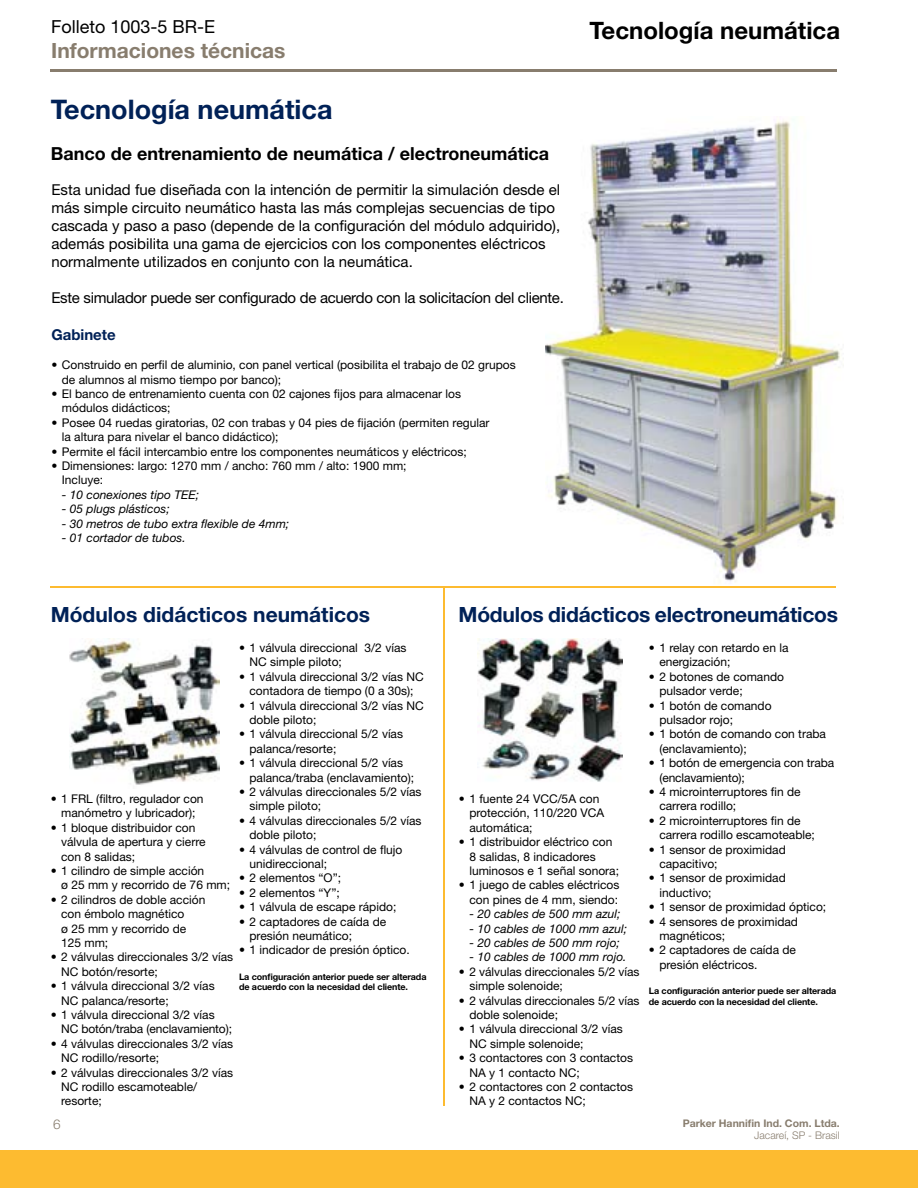
<style>
.page{position:relative;width:918px;height:1188px;background:#fff}
.page>*{position:absolute;margin:0;border:0;box-sizing:border-box;transform-origin:0 0}
.t1{font:700 27px "Helvetica Neue LT Std";color:#002157}
.t2{font:700 24px "Helvetica Neue LT Std";color:#000}
.t3{font:700 21px "Helvetica Neue LT Std";letter-spacing:-.01em;color:#002157}
.t4{font:700 21px "Helvetica Neue LT Std";color:#887d6e}
.t5{font:700 18px "Helvetica Neue LT Std";color:#000}
.t6{font:18px "Helvetica Neue LT Std";color:#000}
.t7{font:15px/18px "Helvetica Neue LT Std";color:#000}
.t8{font:15px "Helvetica Neue LT Std";letter-spacing:-.02em;color:#000}
.t9{font:700 15px "Helvetica Neue LT Std";color:#002157}
.t10{font:300 13.5px "Helvetica Neue LT Std";color:#887d6e}
.t11{font:12px/14.4px "Helvetica Neue LT Std";color:#000}
.t12{font:italic 12px "Helvetica Neue LT Std";color:#000}
.t13{font:700 10.5px/12px "Helvetica Neue LT Std";color:#887d6e;text-align:right}
.t14{font:700 9px/10.8px "Helvetica Neue LT Std";letter-spacing:-.01em;color:#000}
.s1{font-weight:300}
</style>
<div class="page">
<div style="left:0;top:1150px;width:918px;height:38px;background:#fdbb30"></div>
<hr style="left:50px;top:69px;width:787px;height:3px;background:#887d6e">
<img style="left:545px;top:119px;width:299px;height:463px">
<hr style="left:443px;top:588px;width:2px;height:518px;background:#fdbb30">
<hr style="left:51px;top:586px;width:785px;height:1px;background:#fdbb30">
<img style="left:69px;top:639px;width:150px;height:146px">
<img style="left:478px;top:639px;width:144px;height:143px">
<p class="t6" style="left:51px;top:16px;width:166px">Folleto 1003-5 BR-E</p>
<p class="t4" style="left:51px;top:37px;width:236px">Informaciones técnicas</p>
<p class="t1" style="left:51px;top:92px;width:283px">Tecnología neumática</p>
<p class="t5" style="left:51px;top:142px;width:500px">Banco de entrenamiento de neumática / electroneumática</p>
<p class="t7" style="left:51px;top:180px;width:510px">Esta unidad fue diseñada con la intención de permitir la simulación desde el más simple circuito neumático hasta las más complejas secuencias de tipo cascada y paso a paso (depende de la configuración del módulo adquirido), además posibilita una gama de ejercicios con los componentes eléctricos normalmente utilizados en conjunto con la neumática.</p>
<p class="t8" style="left:51px;top:288px;width:514px">Este simulador puede ser configurado de acuerdo con la solicitacíon del cliente.</p>
<p class="t9" style="left:51px;top:326px;width:66px">Gabinete</p>
<p class="t11" style="left:62px;top:358px;width:455px;text-indent:-10px">• Construido en perfil de aluminio, con panel vertical (posibilita el trabajo de 02 grupos de alumnos al mismo tiempo por banco);</p>
<p class="t11" style="left:62px;top:386px;width:401px;text-indent:-10px">• El banco de entrenamiento cuenta con 02 cajones fijos para almacenar los módulos didácticos;</p>
<p class="t11" style="left:62px;top:415px;width:429px;text-indent:-10px">• Posee 04 ruedas giratorias, 02 con trabas y 04 pies de fijación (permiten regular la altura para nivelar el banco didáctico);</p>
<p class="t11" style="left:51px;top:444px;width:417px">• Permite el fácil intercambio entre los componentes neumáticos y eléctricos;</p>
<p class="t11" style="left:62px;top:458px;width:346px;text-indent:-10px">• Dimensiones: largo: 1270 mm / ancho: 760 mm / alto: 1900 mm;<br>Incluye:</p>
<p class="t12" style="left:62px;top:487px;width:139px">- 10 conexiones tipo TEE;</p>
<p class="t12" style="left:62px;top:502px;width:109px">- 05 plugs plásticos;</p>
<p class="t12" style="left:62px;top:516px;width:229px">- 30 metros de tubo extra flexible de 4mm;</p>
<p class="t12" style="left:62px;top:531px;width:125px">- 01 cortador de tubos.</p>
<p class="t2" style="left:590px;top:16px;width:252px">Tecnología neumática</p>
<p class="t3" style="left:51px;top:602px;width:321px">Módulos didácticos neumáticos</p>
<p class="t3" style="left:459px;top:602px;width:381px">Módulos didácticos electroneumáticos</p>
<p class="t11" style="left:250px;top:640px;width:158px;text-indent:-10px">• 1 válvula direccional 3/2 vías<br>NC simple piloto;</p>
<p class="t11" style="left:239px;top:669px;width:186px;text-align:center">• 1 válvula direccional 3/2 vías NC contadora de tiempo (0 a 30s);</p>
<p class="t11" style="left:250px;top:698px;width:176px;text-indent:-10px">• 1 válvula direccional 3/2 vías NC doble piloto;</p>
<p class="t11" style="left:250px;top:727px;width:155px;text-indent:-10px">• 1 válvula direccional 5/2 vías palanca/resorte;</p>
<p class="t11" style="left:250px;top:756px;width:166px;text-indent:-10px">• 1 válvula direccional 5/2 vías palanca/traba (enclavamiento);</p>
<p class="t11" style="left:250px;top:784px;width:174px;text-indent:-10px">• 2 válvulas direccionales 5/2 vías simple piloto;</p>
<p class="t11" style="left:250px;top:813px;width:174px;text-indent:-10px">• 4 válvulas direccionales 5/2 vías doble piloto;</p>
<p class="t11" style="left:250px;top:842px;width:154px;text-indent:-10px">• 4 válvulas de control de flujo unidireccional;</p>
<p class="t11" style="left:239px;top:871px;width:104px">• 2 elementos “O”;</p>
<p class="t11" style="left:239px;top:885px;width:102px">• 2 elementos “Y”;</p>
<p class="t11" style="left:239px;top:900px;width:159px">• 1 válvula de escape rápido;</p>
<p class="t11" style="left:250px;top:914px;width:138px;text-indent:-10px">• 2 captadores de caída de presión neumático;</p>
<p class="t11" style="left:239px;top:943px;width:172px">• 1 indicador de presión óptico.</p>
<p class="t14" style="left:239px;top:971px;width:189px">La configuración anterior puede ser alterada de acuerdo con la necesidad del cliente.</p>
<p class="t11" style="left:51px;top:791px;width:154px;text-align:center">• 1 FRL (filtro, regulador con manómetro y lubricador);</p>
<p class="t11" style="left:61px;top:820px;width:146px;text-indent:-10px">• 1 bloque distribuidor con válvula de apertura y cierre con 8 salidas;</p>
<p class="t11" style="left:61px;top:863px;width:170px;text-indent:-10px">• 1 cilindro de simple acción<br>ø 25 mm y recorrido de 76 mm;</p>
<p class="t11" style="left:61px;top:892px;width:146px;text-indent:-10px">• 2 cilindros de doble acción con émbolo magnético<br>ø 25 mm y recorrido de<br>125 mm;</p>
<p class="t11" style="left:61px;top:950px;width:174px;text-indent:-10px">• 2 válvulas direccionales 3/2 vías<br>NC botón/resorte;</p>
<p class="t11" style="left:61px;top:979px;width:155px;text-indent:-10px">• 1 válvula direccional 3/2 vías<br>NC palanca/resorte;</p>
<p class="t11" style="left:61px;top:1007px;width:172px;text-indent:-10px">• 1 válvula direccional 3/2 vías<br>NC botón/traba (enclavamiento);</p>
<p class="t11" style="left:61px;top:1036px;width:174px;text-indent:-10px">• 4 válvulas direccionales 3/2 vías<br>NC rodillo/resorte;</p>
<p class="t11" style="left:61px;top:1065px;width:174px;text-indent:-10px">• 2 válvulas direccionales 3/2 vías<br>NC rodillo escamoteable/ resorte;</p>
<p class="t11" style="left:469px;top:791px;width:136px;text-indent:-10px">• 1 fuente 24 VCC/5A con protección, 110/220 VCA automática;</p>
<p class="t11" style="left:469px;top:835px;width:151px;text-indent:-10px">• 1 distribuidor eléctrico con<br>8 salidas, 8 indicadores luminosos e 1 señal sonora;</p>
<p class="t11" style="left:459px;top:878px;width:162px;text-align:right">• 1 juego de cables eléctricos con pines de 4 mm, siendo:</p>
<p class="t12" style="left:469px;top:907px;width:152px">- 20 cables de 500 mm azul;</p>
<p class="t12" style="left:469px;top:921px;width:159px">- 10 cables de 1000 mm azul;</p>
<p class="t12" style="left:469px;top:935px;width:152px">- 20 cables de 500 mm rojo;</p>
<p class="t12" style="left:469px;top:950px;width:159px">- 10 cables de 1000 mm rojo.</p>
<p class="t11" style="left:469px;top:964px;width:172px;text-indent:-10px">• 2 válvulas direccionales 5/2 vías simple solenoide;</p>
<p class="t11" style="left:469px;top:993px;width:172px;text-indent:-10px">• 2 válvulas direccionales 5/2 vías doble solenoide;</p>
<p class="t11" style="left:469px;top:1022px;width:155px;text-indent:-10px">• 1 válvula direccional 3/2 vías<br>NC simple solenoide;</p>
<p class="t11" style="left:469px;top:1051px;width:165px;text-indent:-10px">• 3 contactores con 3 contactos<br>NA y 1 contacto NC;</p>
<p class="t11" style="left:469px;top:1079px;width:165px;text-indent:-10px">• 2 contactores con 2 contactos<br>NA y 2 contactos NC;</p>
<p class="t11" style="left:659px;top:640px;width:131px;text-indent:-10px">• 1 relay con retardo en la energización;</p>
<p class="t11" style="left:659px;top:669px;width:126px;text-indent:-10px">• 2 botones de comando pulsador verde;</p>
<p class="t11" style="left:659px;top:698px;width:114px;text-indent:-10px">• 1 botón de comando pulsador rojo;</p>
<p class="t11" style="left:659px;top:727px;width:168px;text-indent:-10px">• 1 botón de comando con traba (enclavamiento);</p>
<p class="t11" style="left:659px;top:756px;width:176px;text-indent:-10px">• 1 botón de emergencia con traba (enclavamiento);</p>
<p class="t11" style="left:659px;top:784px;width:143px;text-indent:-10px">• 4 microinterruptores fin de carrera rodillo;</p>
<p class="t11" style="left:659px;top:813px;width:157px;text-indent:-10px">• 2 microinterruptores fin de carrera rodillo escamoteable;</p>
<p class="t11" style="left:659px;top:842px;width:128px;text-indent:-10px">• 1 sensor de proximidad capacitivo;</p>
<p class="t11" style="left:659px;top:871px;width:128px;text-indent:-10px">• 1 sensor de proximidad inductivo;</p>
<p class="t11" style="left:649px;top:900px;width:179px">• 1 sensor de proximidad óptico;</p>
<p class="t11" style="left:659px;top:914px;width:140px;text-indent:-10px">• 4 sensores de proximidad magnéticos;</p>
<p class="t11" style="left:659px;top:943px;width:138px;text-indent:-10px">• 2 captadores de caída de presión eléctricos.</p>
<p class="t14" style="left:649px;top:985px;width:189px">La configuración anterior puede ser alterada de acuerdo con la necesidad del cliente.</p>
<p class="t10" style="left:53px;top:1116px;width:9px">6</p>
<p class="t13" style="left:683px;top:1117px;width:159px">Parker Hannifin Ind. Com. Ltda.<br><span class="s1">Jacareí, SP - Brasil</span></p>
</div>
